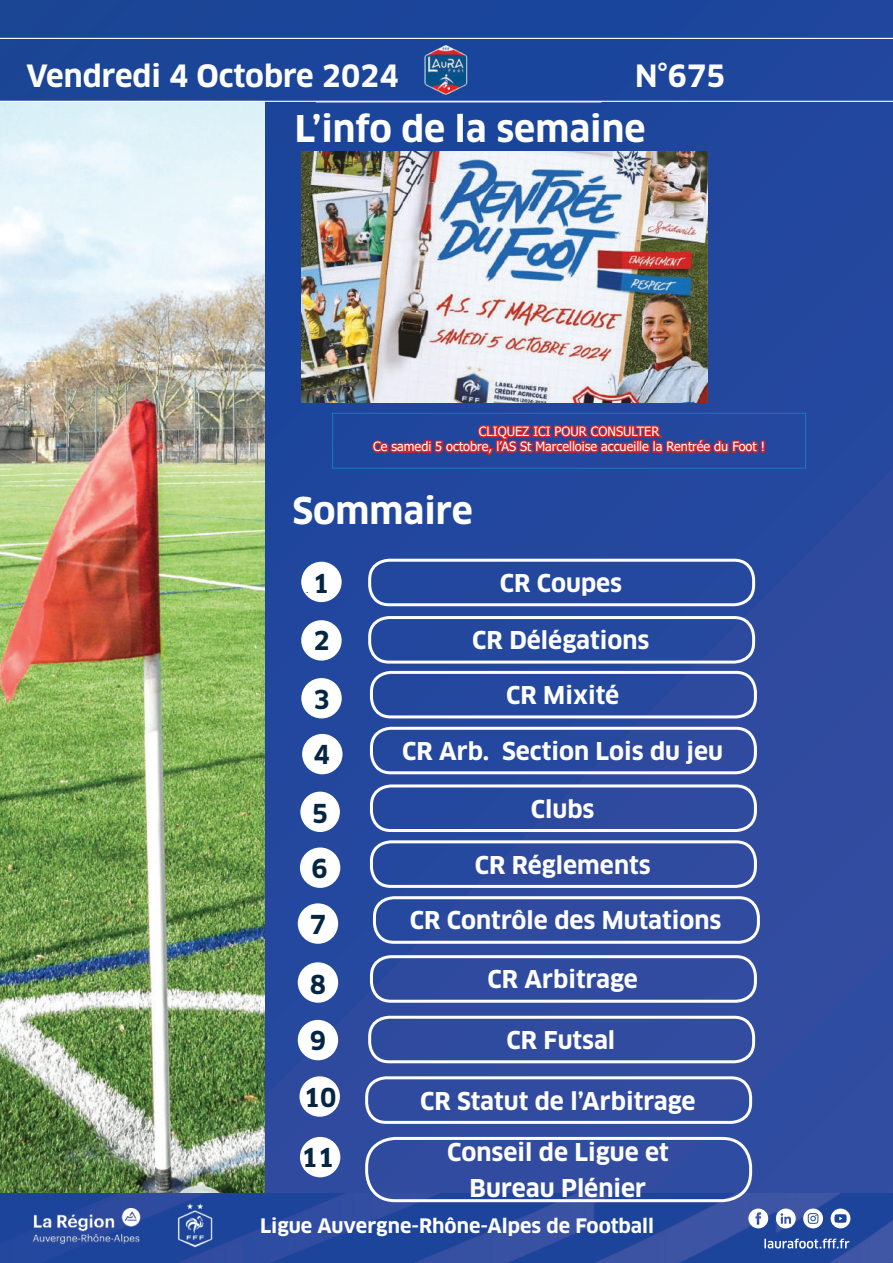
<style>
.page{position:relative;width:893px;height:1263px;background:#fff}
.page>*{position:absolute;margin:0;border:0;box-sizing:border-box;transform-origin:0 0}
.t1{font:700 36px "Clan OT";color:#fff}
.t2{font:700 30px "Clan OT";color:#fff}
.t3{font:700 25.5px "Clan OT";color:#052642}
.t4{font:700 24px/35px "Clan OT";color:#fff;text-align:center}
.t5{font:700 19.5px "Clan OT";color:#fff}
.t6{font:12.75px/15.3px "Tahoma";color:#fff;text-align:center}
.t7{font:12.75px "Clan OT";color:#231f20}
.s1{font-weight:700;font-size:25.5px;color:#052642}
</style>
<div class="page">
<div style="left:0;top:0;width:893px;height:1262px;background:linear-gradient(to bottom,#1c469c,#344da1)"></div>
<img style="left:424px;top:44px;width:44px;height:51px">
<hr style="left:0;top:38px;width:893px;height:1px;background:#fff">
<img style="left:0;top:102px;width:265px;height:1092px">
<hr style="left:0;top:101px;width:893px;height:1px;background:#fff">
<img style="left:0;top:1194px;width:892px;height:69px">
<img style="left:16px;top:1194px;width:141px;height:67px">
<img style="left:159px;top:1202px;width:71px;height:48px">
<svg style="left:764px;top:1238px;width:85px;height:10px"></svg>
<svg style="left:748px;top:1208px;width:20px;height:20px"></svg>
<svg style="left:803px;top:1208px;width:20px;height:20px"></svg>
<svg style="left:776px;top:1208px;width:20px;height:20px"></svg>
<svg style="left:831px;top:1208px;width:19px;height:20px"></svg>
<div style="left:301px;top:562px;width:41px;height:40px;background:#fff;border-radius:50%"></div>
<div style="left:301px;top:678px;width:41px;height:40px;background:#fff;border-radius:50%"></div>
<div style="left:300px;top:792px;width:40px;height:40px;background:#fff;border-radius:50%"></div>
<div style="left:301px;top:620px;width:41px;height:41px;background:#fff;border-radius:50%"></div>
<div style="left:302px;top:734px;width:40px;height:40px;background:#fff;border-radius:50%"></div>
<div style="left:300px;top:847px;width:40px;height:41px;background:#fff;border-radius:50%"></div>
<div style="left:368px;top:559px;width:387px;height:47px;border:3px solid #fff;border-radius:20px"></div>
<div style="left:368px;top:616px;width:387px;height:48px;border:3px solid #fff;border-radius:20px"></div>
<div style="left:370px;top:671px;width:387px;height:47px;border:3px solid #fff;border-radius:20px"></div>
<div style="left:370px;top:727px;width:387px;height:47px;border:3px solid #fff;border-radius:20px"></div>
<div style="left:370px;top:784px;width:387px;height:48px;border:3px solid #fff;border-radius:20px"></div>
<div style="left:370px;top:840px;width:387px;height:48px;border:3px solid #fff;border-radius:20px"></div>
<div style="left:298px;top:903px;width:40px;height:41px;background:#fff;border-radius:50%"></div>
<div style="left:373px;top:896px;width:387px;height:48px;border:3px solid #fff;border-radius:20px"></div>
<svg style="left:372px;top:425px;width:393px;height:30px;background:#763565"></svg>
<div style="left:332px;top:413px;width:474px;height:55px;border:1px solid #0e7dc0"></div>
<div style="left:370px;top:955px;width:387px;height:48px;border:3px solid #fff;border-radius:20px"></div>
<div style="left:298px;top:962px;width:40px;height:41px;background:#fff;border-radius:50%"></div>
<div style="left:365px;top:1076px;width:387px;height:48px;border:3px solid #fff;border-radius:20px"></div>
<div style="left:368px;top:1016px;width:387px;height:47px;border:3px solid #fff;border-radius:20px"></div>
<div style="left:365px;top:1137px;width:387px;height:65px;border:3px solid #fff;border-radius:28px"></div>
<div style="left:298px;top:1020px;width:40px;height:40px;background:#fff;border-radius:50%"></div>
<div style="left:299px;top:1076px;width:41px;height:41px;background:#fff;border-radius:50%"></div>
<div style="left:300px;top:1137px;width:40px;height:40px;background:#fff;border-radius:50%"></div>
<img style="left:302px;top:152px;width:405px;height:250px">
<p class="t2" style="left:635px;top:59px;width:92px">N°675</p>
<p class="t2" style="left:26px;top:59px;width:374px">Vendredi 4 Octobre 2024</p>
<h1 class="t1" style="left:295px;top:108px;width:352px">L’info de la semaine</h1>
<p class="t6" style="left:373px;top:424px;width:393px">CLIQUEZ ICI POUR CONSULTER<br>Ce samedi 5 octobre, l’AS St Marcelloise accueille la Rentrée du Foot !</p>
<h1 class="t1" style="left:292px;top:490px;width:182px">Sommaire</h1>
<p class="t7" style="left:306px;top:580px;width:25px">. <span class="s1">1</span></p>
<p class="t3" style="left:313px;top:626px;width:18px">2</p>
<p class="t3" style="left:313px;top:685px;width:18px">3</p>
<p class="t3" style="left:313px;top:739px;width:18px">4</p>
<p class="t3" style="left:312px;top:799px;width:18px">5</p>
<p class="t3" style="left:312px;top:853px;width:18px">6</p>
<p class="t4" style="left:500px;top:566px;width:124px">CR Coupes</p>
<p class="t4" style="left:472px;top:623px;width:179px">CR Délégations</p>
<p class="t4" style="left:506px;top:678px;width:114px">CR Mixité</p>
<p class="t4" style="left:402px;top:734px;width:322px">CR Arb. Section Lois du jeu</p>
<p class="t4" style="left:531px;top:792px;width:65px">Clubs</p>
<p class="t4" style="left:475px;top:847px;width:177px">CR Réglements</p>
<p class="t3" style="left:310px;top:909px;width:18px">7</p>
<p class="t4" style="left:410px;top:903px;width:313px">CR Contrôle des Mutations</p>
<p class="t3" style="left:310px;top:969px;width:18px">8</p>
<p class="t4" style="left:487px;top:962px;width:152px">CR Arbitrage</p>
<p class="t3" style="left:310px;top:1026px;width:18px">9</p>
<p class="t3" style="left:304px;top:1082px;width:34px">10</p>
<p class="t3" style="left:302px;top:1143px;width:34px">11</p>
<p class="t4" style="left:507px;top:1023px;width:110px">CR Futsal</p>
<p class="t4" style="left:420px;top:1083px;width:277px">CR Statut de l’Arbitrage</p>
<p class="t4" style="left:447px;top:1135px;width:223px">Conseil de Ligue et<br>Bureau Plénier</p>
<p class="t5" style="left:260px;top:1214px;width:396px">Ligue Auvergne-Rhône-Alpes de Football</p>
</div>
